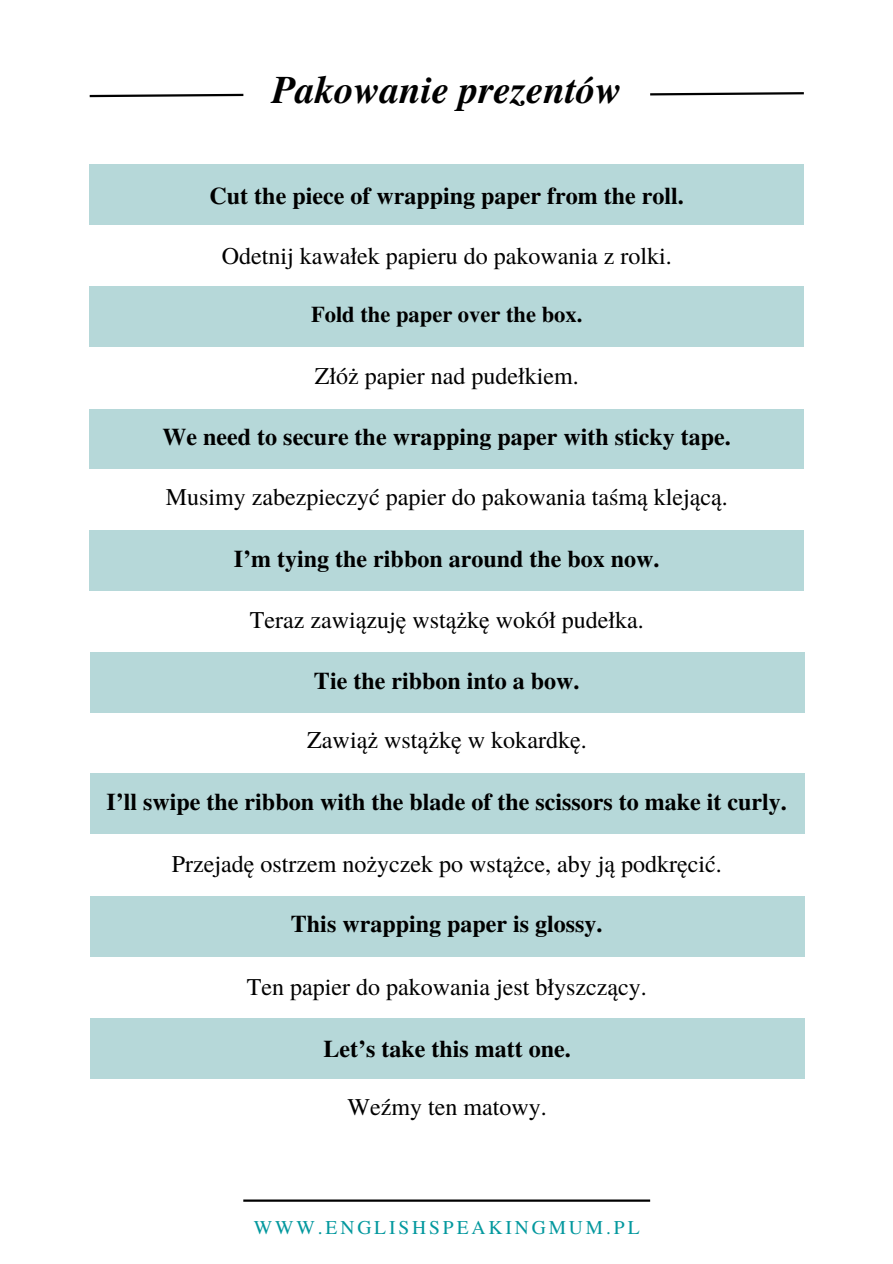
<style>
.page{position:relative;width:893px;height:1264px;background:#fff}
.page>*{position:absolute;margin:0;border:0;box-sizing:border-box;transform-origin:0 0}
.t1{font:italic 700 39px "Te X Gyre Termes";color:#000}
.t2{font:24.15px "Te X Gyre Termes";color:#000}
.t3{font:24px "Te X Gyre Termes";color:#000}
.t4{font:700 24px "Te X Gyre Termes";color:#000}
.t5{font:700 22.5px "Te X Gyre Termes";color:#000}
.t6{font:19.5px "Te X Gyre Termes";letter-spacing:.15em;color:#03989e}
</style>
<div class="page">
<div style="left:89px;top:164px;width:715px;height:61px;background:#b6d8d9"></div>
<div style="left:89px;top:286px;width:715px;height:61px;background:#b6d8d9"></div>
<div style="left:89px;top:408px;width:715px;height:61px;background:#b6d8d9"></div>
<div style="left:89px;top:530px;width:715px;height:61px;background:#b6d8d9"></div>
<hr style="left:243px;top:1199px;width:407px;height:2px;background:#000">
<div style="left:90px;top:652px;width:714px;height:60px;background:#b6d8d9"></div>
<div style="left:90px;top:773px;width:714px;height:61px;background:#b6d8d9"></div>
<div style="left:90px;top:896px;width:714px;height:61px;background:#b6d8d9"></div>
<div style="left:90px;top:1017px;width:714px;height:61px;background:#b6d8d9"></div>
<svg style="left:89px;top:93px;width:155px;height:5px"></svg>
<svg style="left:650px;top:92px;width:154px;height:4px"></svg>
<p class="t1" style="left:272px;top:61px;width:351px">Pakowanie prezentów</p>
<p class="t4" style="left:210px;top:177px;width:475px">Cut the piece of wrapping paper from the roll.</p>
<p class="t3" style="left:222px;top:238px;width:451px">Odetnij kawałek papieru do pakowania z rolki.</p>
<p class="t5" style="left:311px;top:297px;width:273px">Fold the paper over the box.</p>
<p class="t3" style="left:315px;top:359px;width:265px">Złóż papier nad pudełkiem.</p>
<p class="t4" style="left:163px;top:417px;width:569px">We need to secure the wrapping paper with sticky tape.</p>
<p class="t3" style="left:166px;top:479px;width:563px">Musimy zabezpieczyć papier do pakowania taśmą klejącą.</p>
<p class="t4" style="left:234px;top:539px;width:427px">I’m tying the ribbon around the box now.</p>
<p class="t3" style="left:250px;top:603px;width:395px">Teraz zawiązuję wstążkę wokół pudełka.</p>
<p class="t4" style="left:314px;top:662px;width:267px">Tie the ribbon into a bow.</p>
<p class="t2" style="left:307px;top:722px;width:281px">Zawiąż wstążkę w kokardkę.</p>
<p class="t4" style="left:107px;top:782px;width:681px">I’ll swipe the ribbon with the blade of the scissors to make it curly.</p>
<p class="t3" style="left:172px;top:846px;width:551px">Przejadę ostrzem nożyczek po wstążce, aby ją podkręcić.</p>
<p class="t4" style="left:291px;top:905px;width:313px">This wrapping paper is glossy.</p>
<p class="t3" style="left:247px;top:969px;width:401px">Ten papier do pakowania jest błyszczący.</p>
<p class="t4" style="left:323px;top:1029px;width:249px">Let’s take this matt one.</p>
<p class="t3" style="left:347px;top:1090px;width:201px">Weźmy ten matowy.</p>
<p class="t6" style="left:254px;top:1212px;width:387px">WWW.ENGLISHSPEAKINGMUM.PL</p>
</div>
